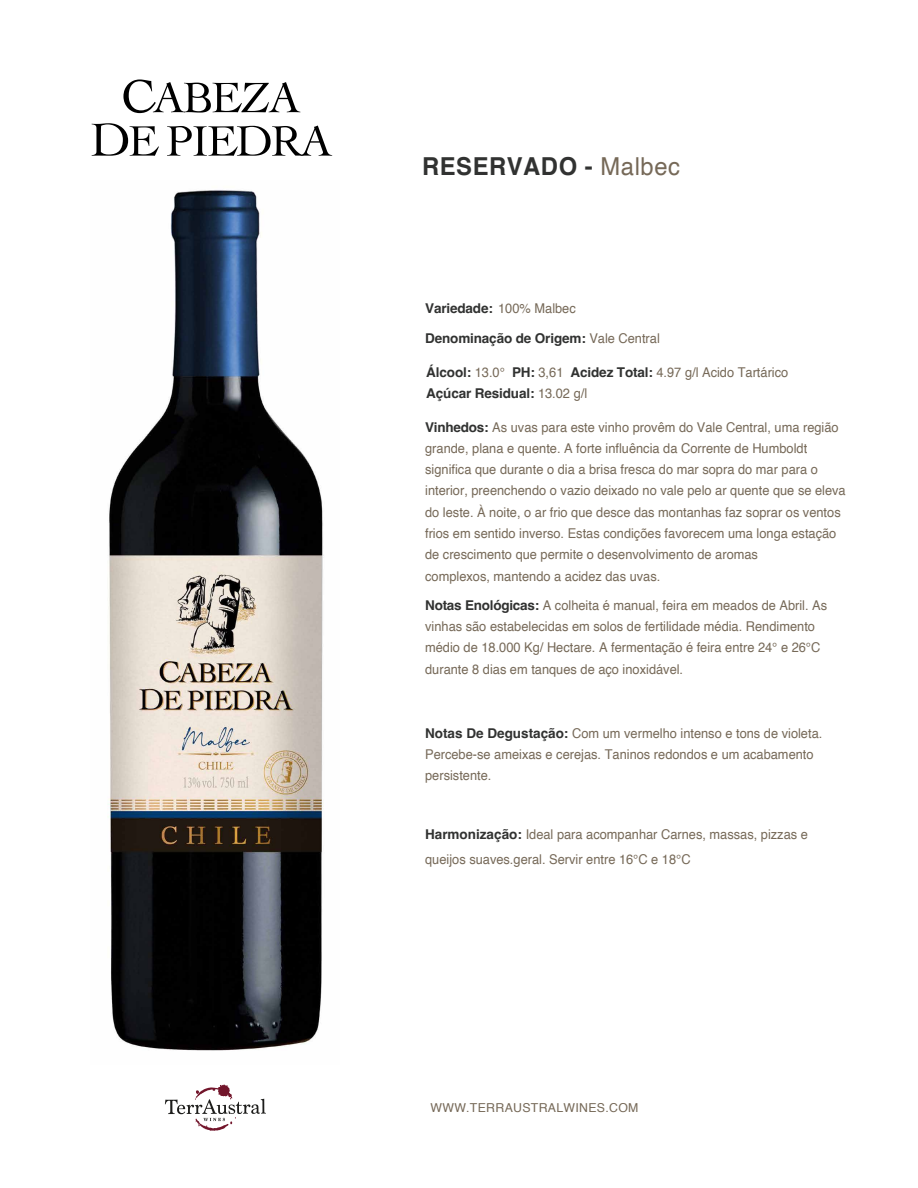
<style>
.page{position:relative;width:918px;height:1188px;background:#fff}
.page>*{position:absolute;margin:0;border:0;box-sizing:border-box;transform-origin:0 0}
.t1{font:700 24.75px "Helvetica";letter-spacing:.025em;color:#313231;scale:.96 1}
.t2{font:13.5px/21.3px "Helvetica";color:#766958;scale:.95 1}
.t3{font:700 13.5px/29.1px "Helvetica";letter-spacing:-.01em;color:#313231}
.t4{font:12.3px "Helvetica";letter-spacing:.025em;color:#766958}
.s1{font-weight:400;color:#766958}
.s2{font-weight:700;color:#313231}
</style>
<div class="page">
<svg style="left:165px;top:1084px;width:101px;height:47px"></svg>
<svg style="left:123px;top:80px;width:177px;height:33px"></svg>
<svg style="left:92px;top:123px;width:67px;height:33px"></svg>
<svg style="left:167px;top:126px;width:165px;height:30px"></svg>
<img style="left:107px;top:190px;width:217px;height:861px">
<h1 class="t1" style="left:422px;top:152px;width:270px">RESERVADO - <span class="s1">Malbec</span></h1>
<p class="t3" style="left:425px;top:296px;width:236px">Variedade: <span class="s1">100% Malbec<br></span>Denominação de Origem: <span class="s1">Vale Central</span></p>
<p class="t2" style="left:426px;top:362px;width:383px"><span class="s2">Álcool:</span> 13.0° <span class="s2">PH:</span> 3,61 <span class="s2">Acidez Total:</span> 4.97 g/l Acido Tartárico<br><span class="s2">Açúcar Residual:</span> 13.02 g/l</p>
<p class="t2" style="left:425px;top:417px;width:444px"><span class="s2">Vinhedos:</span> As uvas para este vinho provêm do Vale Central, uma região grande, plana e quente. A forte influência da Corrente de Humboldt significa que durante o dia a brisa fresca do mar sopra do mar para o interior, preenchendo o vazio deixado no vale pelo ar quente que se eleva do leste. À noite, o ar frio que desce das montanhas faz soprar os ventos frios em sentido inverso. Estas condições favorecem uma longa estação de crescimento que permite o desenvolvimento de aromas<br>complexos, mantendo a acidez das uvas.</p>
<p class="t2" style="left:425px;top:595px;width:425px"><span class="s2">Notas Enológicas:</span> A colheita é manual, feira em meados de Abril. As vinhas são estabelecidas em solos de fertilidade média. Rendimento médio de 18.000 Kg/ Hectare. A fermentação é feira entre 24° e 26°C durante 8 dias em tanques de aço inoxidável.</p>
<p class="t2" style="left:425px;top:723px;width:420px"><span class="s2">Notas De Degustação:</span> Com um vermelho intenso e tons de violeta.<br>Percebe-se ameixas e cerejas. Taninos redondos e um acabamento persistente.</p>
<p class="t2" style="left:425px;top:822px;width:404px;line-height:25.5px"><span class="s2">Harmonização:</span> Ideal para acompanhar Carnes, massas, pizzas e queijos suaves.geral. Servir entre 16°C e 18°C</p>
<p class="t4" style="left:430px;top:1098px;width:209px">WWW.TERRAUSTRALWINES.COM</p>
</div>
